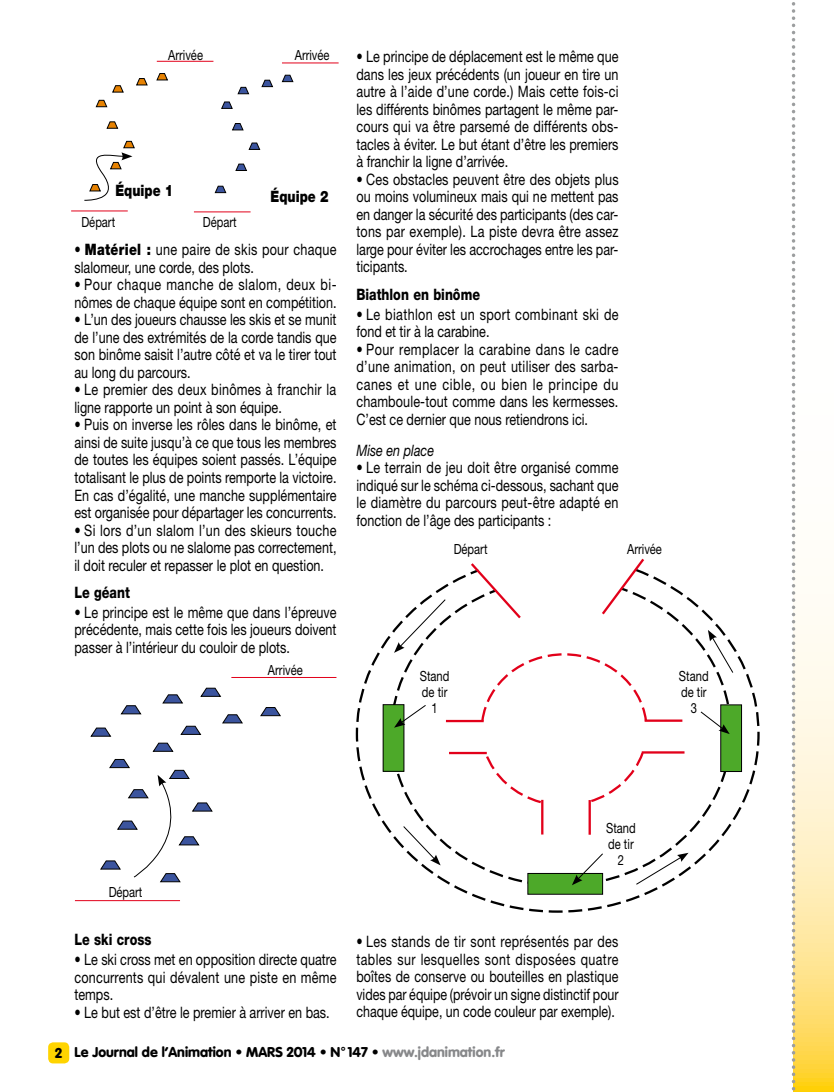
<style>
.page{position:relative;width:834px;height:1092px;background:#fff}
.page>*{position:absolute;margin:0;border:0;box-sizing:border-box;transform-origin:0 0}
.t1{font:15.75px/17.5px "Helvetica Neue";color:#000;text-align:justify;scale:.8 1}
.t2{font:15.75px/17.5px "Helvetica Neue";color:#000;text-align:justify;scale:.79 1}
.t3{font:15.75px/17.5px "Helvetica Neue";letter-spacing:.02em;color:#000;scale:.8 1}
.t4{font:15.75px/17.5px "Helvetica Neue";letter-spacing:.03em;color:#000;scale:.8 1}
.t5{font:800 15.75px "Helvetica Neue";color:#000;scale:.8 1}
.t6{font:900 15.75px "Helvetica Neue";color:#000;scale:.8 1}
.t7{font:italic 15.75px "Helvetica Neue";color:#000;scale:.8 1}
.t8{font:14px/15.8px "Helvetica Neue";color:#000;text-align:center;scale:.8 1}
.t9{font:900 14px "VAG Rounded";color:#000}
.s1{font-weight:900}
.s2{color:#87888a}
</style>
<div class="page">
<svg style="left:795px;top:3px;width:38px;height:1088px"></svg>
<svg style="left:791px;top:2px;width:4px;height:1090px"></svg>
<div style="left:48px;top:1042px;width:21px;height:21px;background:#ffd400;border-radius:5px"></div>
<svg style="left:200px;top:687px;width:21px;height:10px"></svg>
<svg style="left:260px;top:707px;width:21px;height:9px"></svg>
<svg style="left:222px;top:714px;width:21px;height:9px"></svg>
<svg style="left:162px;top:694px;width:21px;height:9px"></svg>
<svg style="left:180px;top:725px;width:21px;height:10px"></svg>
<svg style="left:121px;top:705px;width:20px;height:9px"></svg>
<svg style="left:91px;top:727px;width:20px;height:9px"></svg>
<svg style="left:153px;top:742px;width:20px;height:9px"></svg>
<hr style="left:231px;top:677px;width:105px;height:1px;background:#e2001a">
<hr style="left:75px;top:900px;width:105px;height:1px;background:#e2001a">
<svg style="left:355px;top:574px;width:405px;height:339px"></svg>
<svg style="left:389px;top:591px;width:344px;height:296px"></svg>
<svg style="left:468px;top:563px;width:55px;height:57px"></svg>
<svg style="left:599px;top:558px;width:69px;height:59px"></svg>
<div style="left:383px;top:704px;width:21px;height:67px;background:#4da929"></div>
<div style="left:720px;top:704px;width:21px;height:67px;background:#4da929"></div>
<div style="left:527px;top:873px;width:75px;height:21px;background:#4da929"></div>
<div style="left:527px;top:873px;width:75px;height:21px;border:1px solid #000"></div>
<svg style="left:482px;top:750px;width:61px;height:54px"></svg>
<svg style="left:586px;top:750px;width:59px;height:54px"></svg>
<svg style="left:479px;top:652px;width:169px;height:71px"></svg>
<hr style="left:541px;top:799px;width:2px;height:35px;background:#e2001a">
<hr style="left:588px;top:800px;width:2px;height:34px;background:#e2001a">
<hr style="left:641px;top:751px;width:43px;height:2px;background:#e2001a">
<hr style="left:644px;top:719px;width:38px;height:2px;background:#e2001a">
<hr style="left:446px;top:719px;width:37px;height:3px;background:#e2001a">
<hr style="left:449px;top:751px;width:37px;height:3px;background:#e2001a">
<svg style="left:394px;top:704px;width:32px;height:23px"></svg>
<svg style="left:699px;top:710px;width:30px;height:24px"></svg>
<svg style="left:571px;top:852px;width:32px;height:33px"></svg>
<svg style="left:394px;top:598px;width:52px;height:54px"></svg>
<svg style="left:402px;top:825px;width:38px;height:40px"></svg>
<svg style="left:635px;top:852px;width:53px;height:33px"></svg>
<svg style="left:707px;top:630px;width:27px;height:43px"></svg>
<svg style="left:156px;top:73px;width:12px;height:7px"></svg>
<svg style="left:136px;top:78px;width:11px;height:7px"></svg>
<svg style="left:112px;top:85px;width:12px;height:8px"></svg>
<svg style="left:96px;top:100px;width:11px;height:7px"></svg>
<svg style="left:107px;top:121px;width:11px;height:8px"></svg>
<svg style="left:282px;top:75px;width:11px;height:7px"></svg>
<svg style="left:261px;top:80px;width:12px;height:7px"></svg>
<svg style="left:238px;top:87px;width:11px;height:7px"></svg>
<svg style="left:221px;top:102px;width:12px;height:7px"></svg>
<svg style="left:249px;top:143px;width:11px;height:7px"></svg>
<svg style="left:232px;top:123px;width:11px;height:7px"></svg>
<svg style="left:235px;top:164px;width:12px;height:7px"></svg>
<svg style="left:215px;top:186px;width:11px;height:7px"></svg>
<hr style="left:157px;top:61px;width:56px;height:1px;background:#e2001a">
<hr style="left:282px;top:63px;width:56px;height:1px;background:#e2001a">
<hr style="left:194px;top:211px;width:56px;height:1px;background:#e2001a">
<hr style="left:71px;top:210px;width:57px;height:1px;background:#e2001a">
<svg style="left:84px;top:141px;width:51px;height:60px"></svg>
<svg style="left:100px;top:759px;width:113px;height:123px"></svg>
<p class="t8" style="left:168px;top:46px;width:45px">Arrivée</p>
<p class="t8" style="left:295px;top:46px;width:45px">Arrivée</p>
<p class="t6" style="left:115px;top:181px;width:74px">Équipe 1</p>
<p class="t8" style="left:81px;top:214px;width:44px">Départ</p>
<p class="t8" style="left:203px;top:214px;width:44px">Départ</p>
<p class="t6" style="left:270px;top:187px;width:74px">Équipe 2</p>
<p class="t1" style="left:74px;top:241px;width:329px"><span class="s1">• Matériel :</span> une paire de skis pour chaque slalomeur, une corde, des plots.</p>
<p class="t1" style="left:74px;top:276px;width:329px">• Pour chaque manche de slalom, deux bi&shy;nômes de chaque équipe sont en compétition.</p>
<p class="t1" style="left:74px;top:311px;width:329px">• L’un des joueurs chausse les skis et se munit de l’une des extrémités de la corde tandis que son binôme saisit l’autre côté et va le tirer tout au long du parcours.</p>
<p class="t3" style="left:74px;top:381px;width:329px">• Le premier des deux binômes à franchir la ligne rapporte un point à son équipe.</p>
<p class="t1" style="left:74px;top:416px;width:329px">• Puis on inverse les rôles dans le binôme, et ainsi de suite jusqu’à ce que tous les membres de toutes les équipes soient passés. L’équipe totalisant le plus de points remporte la victoire.<br>En cas d’égalité, une manche supplémentaire est organisée pour départager les concurrents.</p>
<p class="t1" style="left:74px;top:521px;width:329px">• Si lors d’un slalom l’un des skieurs touche l’un des plots ou ne slalome pas correctement, il doit reculer et repasser le plot en question.</p>
<p class="t5" style="left:74px;top:583px;width:71px">Le géant</p>
<p class="t1" style="left:74px;top:603px;width:329px">• Le principe est le même que dans l’épreuve précédente, mais cette fois les joueurs doivent passer à l’intérieur du couloir de plots.</p>
<p class="t8" style="left:268px;top:661px;width:45px">Arrivée</p>
<p class="t1" style="left:356px;top:47px;width:329px">• Le principe de déplacement est le même que dans les jeux précédents (un joueur en tire un autre à l’aide d’une corde.) Mais cette fois-ci les différents binômes partagent le même par&shy;cours qui va être parsemé de différents obs&shy;tacles à éviter. Le but étant d’être les premiers à franchir la ligne d’arrivée.</p>
<p class="t1" style="left:356px;top:170px;width:329px">• Ces obstacles peuvent être des objets plus ou moins volumineux mais qui ne mettent pas en danger la sécurité des participants (des car&shy;tons par exemple). La piste devra être assez large pour éviter les accrochages entre les par&shy;ticipants.</p>
<p class="t5" style="left:356px;top:284px;width:156px">Biathlon en binôme</p>
<p class="t4" style="left:356px;top:305px;width:329px">• Le biathlon est un sport combinant ski de fond et tir à la carabine.</p>
<p class="t1" style="left:356px;top:340px;width:329px">• Pour remplacer la carabine dans le cadre d’une animation, on peut utiliser des sarba&shy;canes et une cible, ou bien le principe du chamboule-tout comme dans les kermesses.<br>C’est ce dernier que nous retiendrons ici.</p>
<p class="t7" style="left:356px;top:440px;width:99px">Mise en place</p>
<p class="t1" style="left:356px;top:458px;width:329px">• Le terrain de jeu doit être organisé comme indiqué sur le schéma ci-dessous, sachant que le diamètre du parcours peut-être adapté en fonction de l’âge des participants :</p>
<p class="t8" style="left:453px;top:541px;width:44px">Départ</p>
<p class="t8" style="left:627px;top:541px;width:45px">Arrivée</p>
<p class="t8" style="left:420px;top:668px;width:39px">Stand de tir<br>1</p>
<p class="t8" style="left:678px;top:668px;width:39px">Stand de tir<br>3</p>
<p class="t8" style="left:109px;top:883px;width:44px">Départ</p>
<p class="t8" style="left:606px;top:820px;width:39px">Stand de tir<br>2</p>
<p class="t5" style="left:74px;top:929px;width:98px">Le ski cross</p>
<p class="t1" style="left:74px;top:950px;width:329px">• Le ski cross met en opposition directe quatre concurrents qui dévalent une piste en même temps.</p>
<p class="t1" style="left:74px;top:1002px;width:320px">• Le but est d’être le premier à arriver en bas.</p>
<p class="t2" style="left:356px;top:932px;width:333px">• Les stands de tir sont représentés par des tables sur lesquelles sont disposées quatre boîtes de conserve ou bouteilles en plastique vides par équipe (prévoir un signe distinctif pour chaque équipe, un code couleur par exemple).</p>
<p class="t9" style="left:55px;top:1043px;width:451px">2 Le Journal de l’Animation • MARS 2014 • N° 147 • <span class="s2">www.jdanimation.fr</span></p>
</div>
